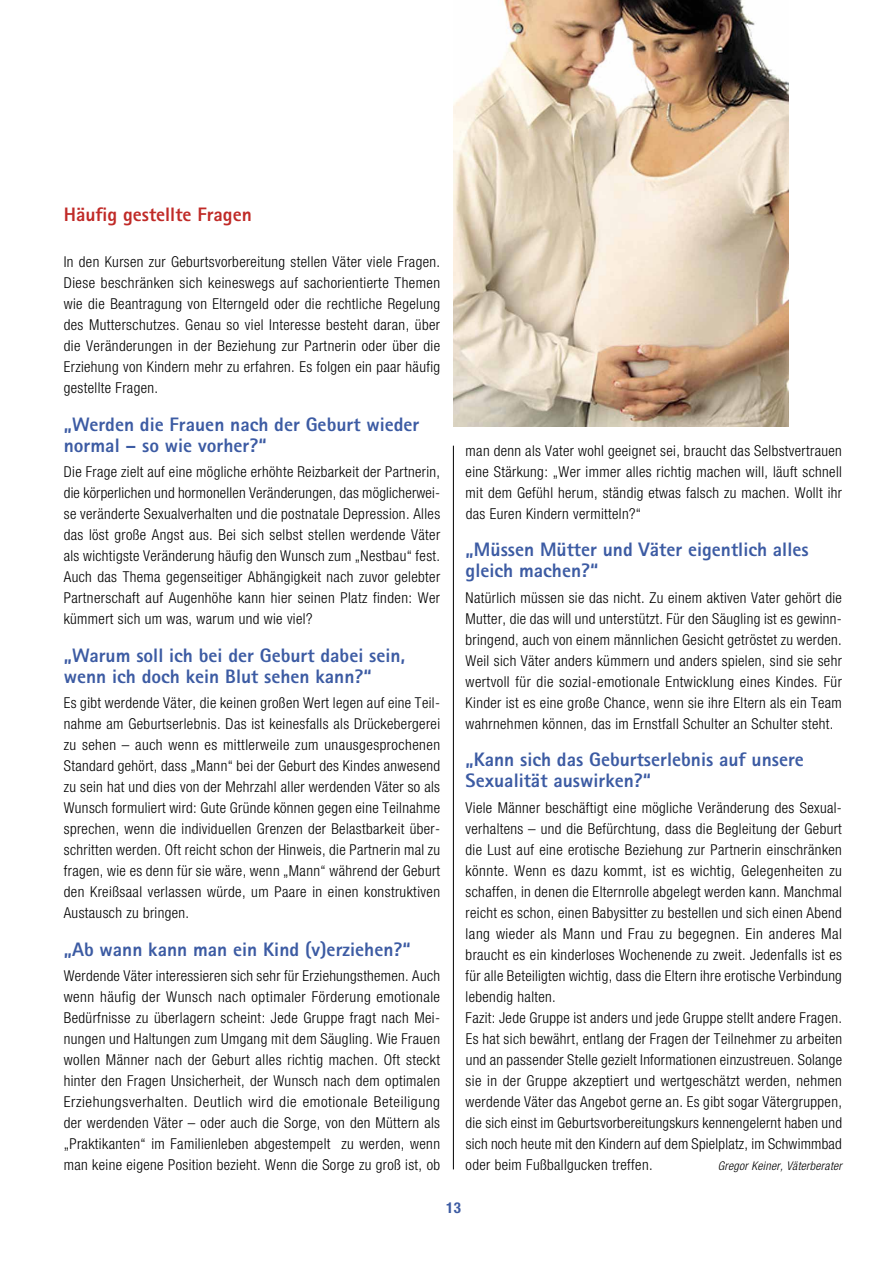
<style>
.page{position:relative;width:893px;height:1263px;background:#fff}
.page>*{position:absolute;margin:0;border:0;box-sizing:border-box;transform-origin:0 0}
.t1{font:800 19.5px/21px "Rotis Sans Serif";color:#3c5ba3}
.t2{font:800 19.5px "Rotis Sans Serif";color:#c02a27}
.t3{font:300 condensed 15px/21px "Helvetica Neue";letter-spacing:.025em;color:#000}
.t4{font:700 condensed 15px "Helvetica Neue";color:#3c5ba3}
.t5{font:italic 300 condensed 12px "Helvetica Neue";letter-spacing:.025em;color:#000}
</style>
<div class="page">
<img style="left:454px;top:0;width:334px;height:426px">
<hr style="left:453px;top:446px;width:1px;height:723px;background:#000">
<h1 class="t2" style="left:64px;top:202px;width:190px">Häufig gestellte Fragen</h1>
<p class="t3" style="left:64px;top:251px;width:378px">In den Kursen zur Geburtsvorbereitung stellen Väter viele Fragen.<br>Diese beschränken sich keineswegs auf sachorientierte Themen wie die Beantragung von Elterngeld oder die rechtliche Regelung des Mutterschutzes. Genau so viel Interesse besteht daran, über die Veränderungen in der Beziehung zur Partnerin oder über die Erziehung von Kindern mehr zu erfahren. Es folgen ein paar häufig gestellte Fragen.</p>
<h1 class="t1" style="left:64px;top:413px;width:357px">„Werden die Frauen nach der Geburt wieder normal – so wie vorher?“</h1>
<p class="t3" style="left:64px;top:461px;width:378px">Die Frage zielt auf eine mögliche erhöhte Reizbarkeit der Partnerin, die körperlichen und hormonellen Veränderungen, das möglicherwei&shy;se veränderte Sexualverhalten und die postnatale Depression. Alles das löst große Angst aus. Bei sich selbst stellen werdende Väter als wichtigste Veränderung häufig den Wunsch zum „Nestbau“ fest.<br>Auch das Thema gegenseitiger Abhängigkeit nach zuvor gelebter Partnerschaft auf Augenhöhe kann hier seinen Platz finden: Wer kümmert sich um was, warum und wie viel?</p>
<h1 class="t1" style="left:64px;top:644px;width:343px">„Warum soll ich bei der Geburt dabei sein, wenn ich doch kein Blut sehen kann?“</h1>
<p class="t3" style="left:64px;top:692px;width:378px;text-align:justify">Es gibt werdende Väter, die keinen großen Wert legen auf eine Teil&shy;nahme am Geburtserlebnis. Das ist keinesfalls als Drückebergerei zu sehen – auch wenn es mittlerweile zum unausgesprochenen Standard gehört, dass „Mann“ bei der Geburt des Kindes anwesend zu sein hat und dies von der Mehrzahl aller werdenden Väter so als Wunsch formuliert wird: Gute Gründe können gegen eine Teilnahme sprechen, wenn die individuellen Grenzen der Belastbarkeit über&shy;schritten werden. Oft reicht schon der Hinweis, die Partnerin mal zu fragen, wie es denn für sie wäre, wenn „Mann“ während der Geburt den Kreißsaal verlassen würde, um Paare in einen konstruktiven Austausch zu bringen.</p>
<h1 class="t1" style="left:64px;top:938px;width:349px">„Ab wann kann man ein Kind (v)erziehen?“</h1>
<p class="t3" style="left:64px;top:965px;width:378px;text-align:justify">Werdende Väter interessieren sich sehr für Erziehungsthemen. Auch wenn häufig der Wunsch nach optimaler Förderung emotionale Bedürfnisse zu überlagern scheint: Jede Gruppe fragt nach Mei&shy;nungen und Haltungen zum Umgang mit dem Säugling. Wie Frauen wollen Männer nach der Geburt alles richtig machen. Oft steckt hinter den Fragen Unsicherheit, der Wunsch nach dem optimalen Erziehungsverhalten. Deutlich wird die emotionale Beteiligung der werdenden Väter – oder auch die Sorge, von den Müttern als „Praktikanten“ im Familienleben abgestempelt zu werden, wenn man keine eigene Position bezieht. Wenn die Sorge zu groß ist, ob</p>
<p class="t3" style="left:466px;top:440px;width:378px;text-align:justify">man denn als Vater wohl geeignet sei, braucht das Selbstvertrauen eine Stärkung: „Wer immer alles richtig machen will, läuft schnell mit dem Gefühl herum, ständig etwas falsch zu machen. Wollt ihr das Euren Kindern vermitteln?“</p>
<h1 class="t1" style="left:466px;top:539px;width:345px">„Müssen Mütter und Väter eigentlich alles gleich machen?“</h1>
<p class="t3" style="left:466px;top:587px;width:378px">Natürlich müssen sie das nicht. Zu einem aktiven Vater gehört die Mutter, die das will und unterstützt. Für den Säugling ist es gewinn&shy;bringend, auch von einem männlichen Gesicht getröstet zu werden.<br>Weil sich Väter anders kümmern und anders spielen, sind sie sehr wertvoll für die sozial-emotionale Entwicklung eines Kindes. Für Kinder ist es eine große Chance, wenn sie ihre Eltern als ein Team wahrnehmen können, das im Ernstfall Schulter an Schulter steht.</p>
<h1 class="t1" style="left:466px;top:749px;width:340px">„Kann sich das Geburtserlebnis auf unsere<br>Sexualität auswirken?“</h1>
<p class="t3" style="left:466px;top:797px;width:378px">Viele Männer beschäftigt eine mögliche Veränderung des Sexual&shy;verhaltens – und die Befürchtung, dass die Begleitung der Geburt die Lust auf eine erotische Beziehung zur Partnerin einschränken könnte. Wenn es dazu kommt, ist es wichtig, Gelegenheiten zu schaffen, in denen die Elternrolle abgelegt werden kann. Manchmal reicht es schon, einen Babysitter zu bestellen und sich einen Abend lang wieder als Mann und Frau zu begegnen. Ein anderes Mal braucht es ein kinderloses Wochenende zu zweit. Jedenfalls ist es für alle Beteiligten wichtig, dass die Eltern ihre erotische Verbindung lebendig halten.<br>Fazit: Jede Gruppe ist anders und jede Gruppe stellt andere Fragen.<br>Es hat sich bewährt, entlang der Fragen der Teilnehmer zu arbeiten und an passender Stelle gezielt Informationen einzustreuen. Solange sie in der Gruppe akzeptiert und wertgeschätzt werden, nehmen werdende Väter das Angebot gerne an. Es gibt sogar Vätergruppen, die sich einst im Geburtsvorbereitungskurs kennengelernt haben und sich noch heute mit den Kindern auf dem Spielplatz, im Schwimmbad oder beim Fußballgucken treffen.</p>
<p class="t5" style="left:718px;top:1158px;width:126px">Gregor Keiner, Väterberater</p>
<p class="t4" style="left:446px;top:1199px;width:16px">13</p>
</div>
